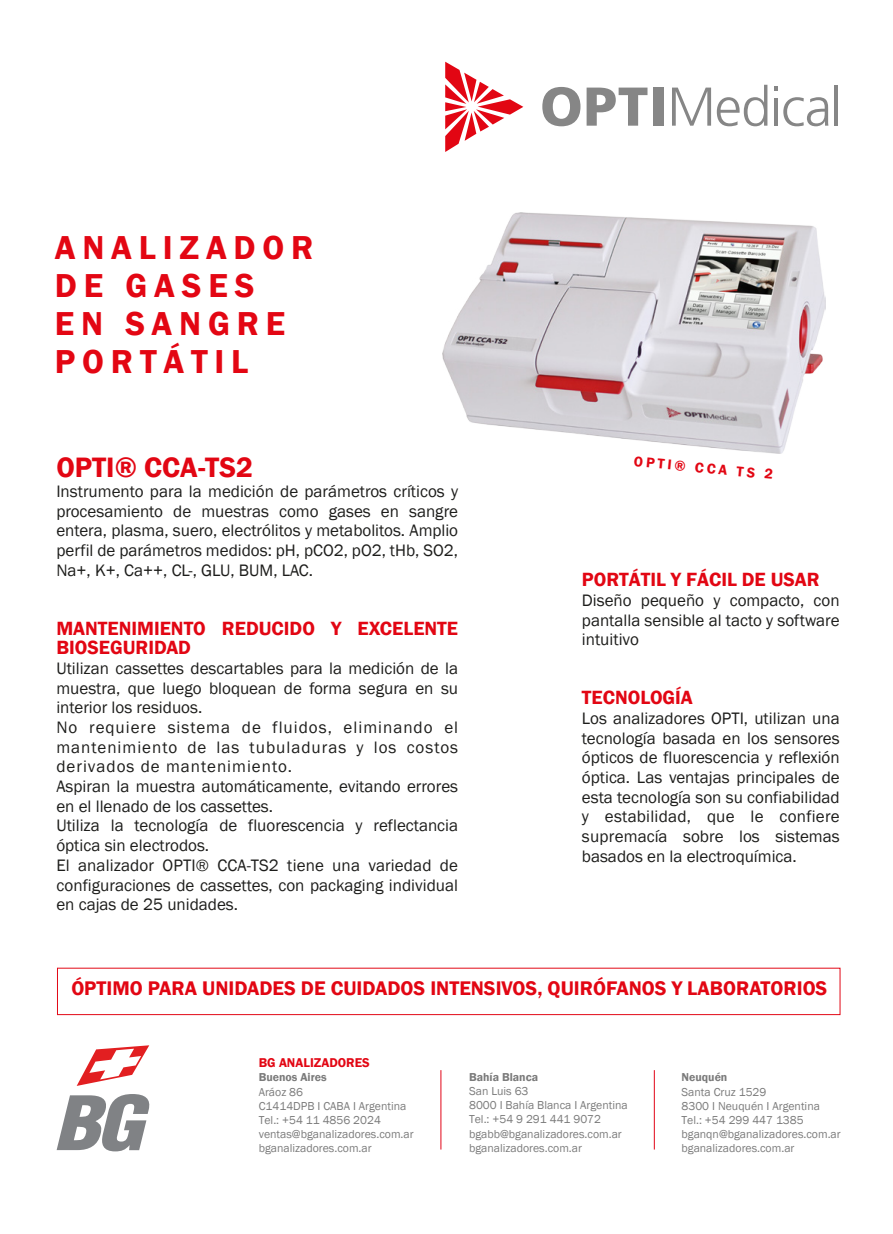
<style>
.page{position:relative;width:893px;height:1234px;background:#fff}
.page>*{position:absolute;margin:0;border:0;box-sizing:border-box;transform-origin:0 0}
.t1{font:600 34.05px/38px "Franklin Gothic";letter-spacing:.2em;color:#e30613}
.t2{font:600 28.8px "Franklin Gothic";color:#e20613}
.t3{font:600 20.25px "Franklin Gothic";color:#e20613}
.t4{font:600 19.65px/19.6px "Franklin Gothic";color:#e20613}
.t5{font:17.1px/19.6px "Franklin Gothic";color:#1d1d1b;text-align:justify}
.t6{font:600 14.4px "Franklin Gothic";color:#e20613}
.t7{font:600 13.05px "Franklin Gothic";color:#e20613}
.t8{font:11.85px/14.1px "Franklin Gothic";color:#7b7b7b}
.t9{font:600 11.85px "Franklin Gothic";color:#7b7b7b}
</style>
<div class="page">
<hr style="left:440px;top:1069px;width:1px;height:80px;background:#e20517">
<hr style="left:654px;top:1069px;width:1px;height:80px;background:#e20517">
<svg style="left:77px;top:1045px;width:72px;height:40px"></svg>
<svg style="left:57px;top:1094px;width:93px;height:57px"></svg>
<svg style="left:445px;top:62px;width:78px;height:90px"></svg>
<hr style="left:834px;top:85px;width:4px;height:41px;background:#868686">
<svg style="left:542px;top:87px;width:38px;height:39px"></svg>
<svg style="left:587px;top:88px;width:60px;height:38px"></svg>
<div style="left:653px;top:88px;width:10px;height:38px;background:#868686"></div>
<svg style="left:672px;top:88px;width:39px;height:38px"></svg>
<hr style="left:774px;top:98px;width:4px;height:28px;background:#868686">
<svg style="left:774px;top:86px;width:4px;height:4px"></svg>
<svg style="left:717px;top:85px;width:50px;height:41px"></svg>
<svg style="left:783px;top:97px;width:45px;height:29px"></svg>
<img style="left:442px;top:212px;width:383px;height:241px">
<h1 class="t1" style="left:55px;top:228px;width:260px">ANALIZADOR<br>DE GASES<br>EN SANGRE<br>PORTÁTIL</h1>
<h2 class="t2" style="left:56px;top:450px;width:198px">OPTI® CCA-TS2</h2>
<p class="t5" style="left:56px;top:481px;width:403px">Instrumento para la medición de parámetros críticos y procesamiento de muestras como gases en sangre entera, plasma, suero, electrólitos y metabolitos. Amplio perfil de parámetros medidos: pH, pCO2, pO2, tHb, SO2, Na+, K+, Ca++, CL-, GLU, BUM, LAC.</p>
<p class="t4" style="left:56px;top:618px;width:403px">MANTENIMIENTO REDUCIDO Y EXCELENTE<br>BIOSEGURIDAD</p>
<p class="t5" style="left:56px;top:658px;width:403px;text-align:left">Utilizan cassettes descartables para la medición de la muestra, que luego bloquean de forma segura en su interior los residuos.<br>No requiere sistema de fluidos, eliminando el mantenimiento de las tubuladuras y los costos derivados de mantenimiento.<br>Aspiran la muestra automáticamente, evitando errores en el llenado de los cassettes.<br>Utiliza la tecnología de fluorescencia y reflectancia óptica sin electrodos.<br>El analizador OPTI® CCA-TS2 tiene una variedad de configuraciones de cassettes, con packaging individual en cajas de 25 unidades.</p>
<p class="t6" style="left:635px;top:453px;width:141px;rotate:5deg">OPTI® CCA TS 2</p>
<p class="t4" style="left:582px;top:570px;width:239px">PORTÁTIL Y FÁCIL DE USAR</p>
<p class="t5" style="left:582px;top:590px;width:259px">Diseño pequeño y compacto, con pantalla sensible al tacto y software intuitivo</p>
<p class="t4" style="left:582px;top:688px;width:112px">TECNOLOGÍA</p>
<p class="t5" style="left:582px;top:708px;width:259px">Los analizadores OPTI, utilizan una tecnología basada en los sensores ópticos de fluorescencia y reflexión óptica. Las ventajas principales de esta tecnología son su confiabilidad y estabilidad, que le confiere supremacía sobre los sistemas basados en la electroquímica.</p>
<p class="t3" style="left:71px;top:975px;width:758px">ÓPTIMO PARA UNIDADES DE CUIDADOS INTENSIVOS, QUIRÓFANOS Y LABORATORIOS</p>
<p class="t7" style="left:259px;top:1054px;width:113px">BG ANALIZADORES</p>
<p class="t9" style="left:259px;top:1069px;width:69px">Buenos Aires</p>
<p class="t8" style="left:259px;top:1084px;width:156px">Aráoz 86<br>C1414DPB I CABA I Argentina<br>Tel.: +54 11 4856 2024 ventas@bganalizadores.com.ar bganalizadores.com.ar</p>
<p class="t9" style="left:469px;top:1069px;width:71px">Bahía Blanca</p>
<p class="t8" style="left:469px;top:1084px;width:160px">San Luis 63<br>8000 I Bahía Blanca I Argentina<br>Tel.: +54 9 291 441 9072 bgabb@bganalizadores.com.ar bganalizadores.com.ar</p>
<p class="t9" style="left:681px;top:1069px;width:47px">Neuquén</p>
<p class="t8" style="left:681px;top:1084px;width:161px">Santa Cruz 1529<br>8300 I Neuquén I Argentina<br>Tel.: +54 299 447 1385 bganqn@bganalizadores.com.ar bganalizadores.com.ar</p>
</div>
